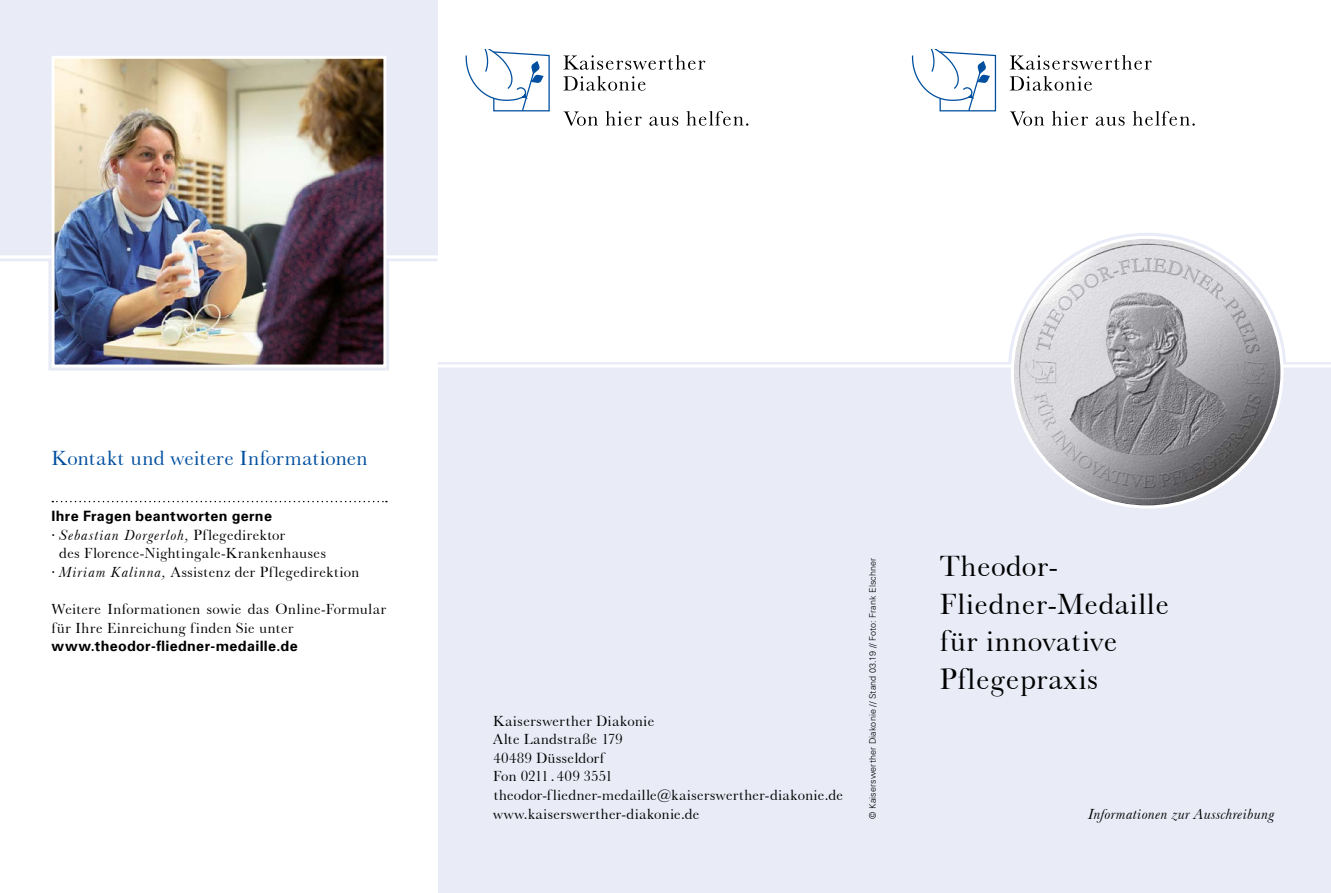
<style>
.page{position:relative;width:1331px;height:893px;background:#fff}
.page>*{position:absolute;margin:0;border:0;box-sizing:border-box;transform-origin:0 0}
.t1{font:30px/37.5px "Baskerville No 2 BT";color:#000}
.t2{font:21px "Baskerville No 2 BT";letter-spacing:-.015em;color:#004f9f}
.t3{font:15px/18.6px "Baskerville No 2 BT";letter-spacing:-.005em;color:#000}
.t4{font:italic 15px "Baskerville No 2 BT";letter-spacing:.045em;color:#000}
.t5{font:italic 15px "Baskerville No 2 BT";letter-spacing:.015em;color:#000}
.t6{font:700 14.25px "Univers";letter-spacing:.025em;color:#000}
.t7{font:300 9px "Univers";letter-spacing:.01em;color:#000}
.s1{font-style:normal}
.s2{font-style:italic}
</style>
<div class="page">
<div style="left:0;top:0;width:438px;height:256px;background:#e9ebf7"></div>
<div style="left:48px;top:53px;width:341px;height:318px;background:#e9ebf7"></div>
<div style="left:438px;top:362px;width:893px;height:531px;background:#e9ebf7"></div>
<svg style="left:1009px;top:234px;width:276px;height:276px;fill:#fafafc"></svg>
<img style="left:1014px;top:239px;width:266px;height:266px;border-radius:133px">
<hr style="left:1282px;top:365px;width:49px;height:3px;background:#fff">
<hr style="left:438px;top:365px;width:574px;height:3px;background:#fff">
<svg style="left:52px;top:501px;width:335px;height:1px"></svg>
<svg style="left:1010px;top:76px;width:82px;height:15px"></svg>
<svg style="left:1010px;top:55px;width:142px;height:15px"></svg>
<svg style="left:1010px;top:111px;width:34px;height:15px"></svg>
<svg style="left:1052px;top:111px;width:36px;height:15px"></svg>
<svg style="left:1096px;top:117px;width:29px;height:9px"></svg>
<svg style="left:1133px;top:111px;width:62px;height:15px"></svg>
<svg style="left:912px;top:50px;width:85px;height:62px"></svg>
<svg style="left:563px;top:76px;width:83px;height:15px"></svg>
<svg style="left:563px;top:55px;width:142px;height:15px"></svg>
<svg style="left:564px;top:111px;width:34px;height:15px"></svg>
<svg style="left:606px;top:111px;width:36px;height:15px"></svg>
<svg style="left:649px;top:117px;width:29px;height:9px"></svg>
<svg style="left:686px;top:111px;width:62px;height:15px"></svg>
<svg style="left:466px;top:50px;width:84px;height:62px"></svg>
<img style="left:56px;top:60px;width:326px;height:304px">
<div style="left:52px;top:56px;width:334px;height:312px;border:3px solid #fff"></div>
<hr style="left:0;top:258px;width:52px;height:3px;background:#e9ebf7">
<hr style="left:0;top:255px;width:52px;height:3px;background:#fff">
<hr style="left:386px;top:258px;width:52px;height:3px;background:#e9ebf7">
<hr style="left:386px;top:255px;width:52px;height:3px;background:#fff">
<h2 class="t2" style="left:52px;top:445px;width:318px">Kontakt und weitere Informationen</h2>
<p class="t6" style="left:52px;top:507px;width:222px">Ihre Fragen beantworten gerne</p>
<p class="t4" style="left:52px;top:525px;width:236px"><span class="s1">·</span> Sebastian Dorgerloh, <span class="s1">Pflegedirektor</span></p>
<p class="t3" style="left:59px;top:543px;width:269px">des Florence-Nightingale-Krankenhauses</p>
<p class="t3" style="left:52px;top:562px;width:309px">· <span class="s2">Miriam Kalinna,</span> Assistenz der Pflegedirektion</p>
<p class="t3" style="left:52px;top:599px;width:336px">Weitere Informationen sowie das Online-Formular für Ihre Einreichung finden Sie unter</p>
<p class="t6" style="left:52px;top:637px;width:248px">www.theodor-fliedner-medaille.de</p>
<p class="t3" style="left:493px;top:711px;width:352px">Kaiserswerther Diakonie<br>Alte Landstraße 179<br>40489 Düsseldorf<br>Fon 0211 . 409 3551 theodor-fliedner-medaille@kaiserswerther-diakonie.de www.kaiserswerther-diakonie.de</p>
<p class="t7" style="left:867px;top:819px;width:263px;rotate:-90deg">© Kaiserswerther Diakonie // Stand 03.19 // Foto: Frank Elschner</p>
<h1 class="t1" style="left:940px;top:547px;width:231px">Theodor-<br>Fliedner-Medaille für innovative<br>Pflegepraxis</h1>
<p class="t5" style="left:1088px;top:804px;width:188px">Informationen zur Ausschreibung</p>
</div>
